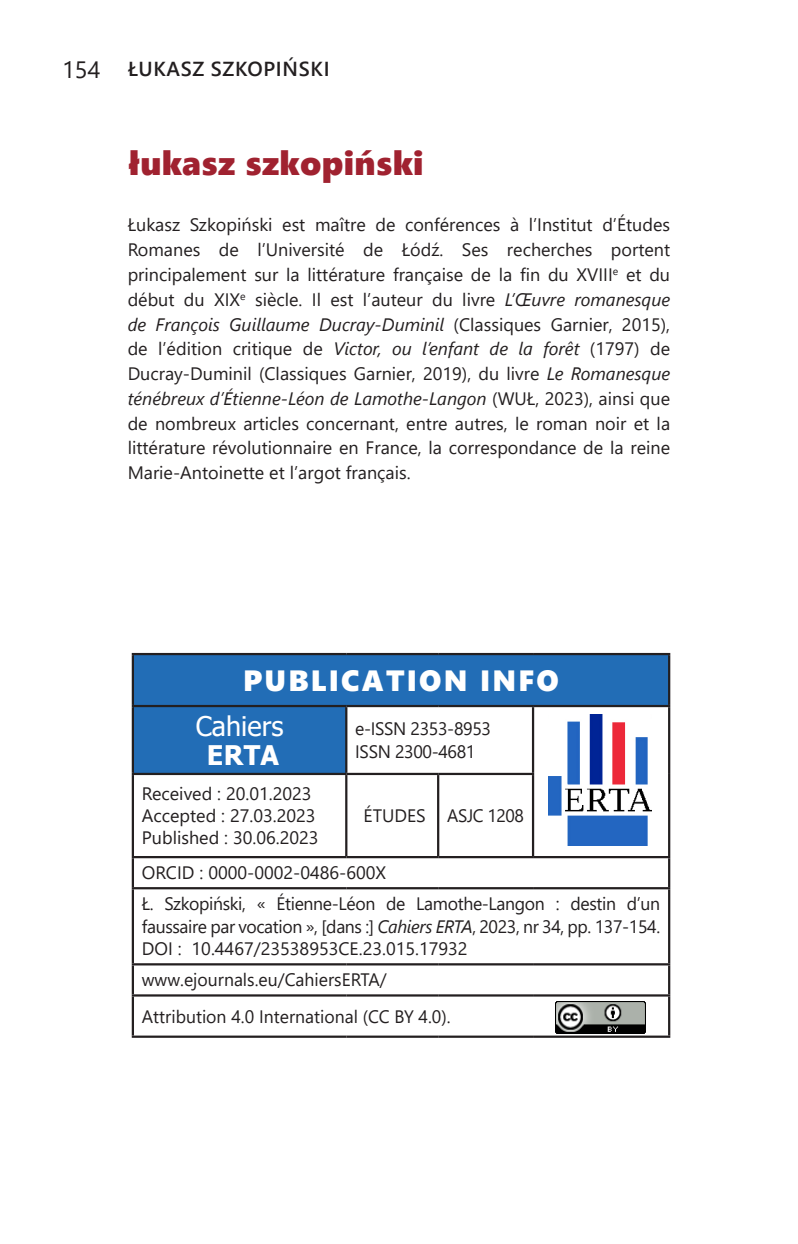
<style>
.page{position:relative;width:798px;height:1244px;background:#fff}
.page>*{position:absolute;margin:0;border:0;box-sizing:border-box;transform-origin:0 0}
.Styl_akapitowy_4{font:33.75px "Segoe UI Black";letter-spacing:.01em;color:#a02230}
.góra_strony{font:29.25px "Segoe UI Black";letter-spacing:.075em;color:#fff}
.góra_strony-2{font:27px "Tahoma";color:#fff}
.góra_strony-3{font:700 27px "Tahoma";color:#fff}
.t1{font:600 20.25px "Segoe UI";letter-spacing:.035em;color:#231f20}
.bibliografia{font:18px/24.8px "Segoe UI";color:#231f20;text-align:justify}
.bibliografia-2{font:18px/22.5px "Segoe UI";letter-spacing:-.02em;color:#231f20}
.góra_strony-4{font:18px/22.5px "Segoe UI";letter-spacing:-.02em;color:#231f20}
.s1{font-weight:400;font-size:23.62px}
.s2{font-style:italic}
</style>
<div class="page">
<svg style="left:134px;top:655px;width:533px;height:119px;fill:#226db6"></svg>
<hr style="left:667px;top:655px;width:3px;height:50px;background:#231f20">
<hr style="left:132px;top:707px;width:2px;height:66px;background:#231f20">
<hr style="left:345px;top:707px;width:2px;height:66px;background:#231f20">
<hr style="left:531px;top:707px;width:3px;height:66px;background:#231f20">
<hr style="left:667px;top:707px;width:3px;height:67px;background:#231f20">
<hr style="left:132px;top:773px;width:214px;height:2px;background:#231f20">
<hr style="left:132px;top:775px;width:2px;height:81px;background:#231f20">
<hr style="left:346px;top:773px;width:92px;height:2px;background:#231f20">
<hr style="left:345px;top:775px;width:2px;height:81px;background:#231f20">
<hr style="left:438px;top:773px;width:96px;height:2px;background:#231f20">
<hr style="left:437px;top:775px;width:2px;height:81px;background:#231f20">
<hr style="left:531px;top:775px;width:3px;height:81px;background:#231f20">
<hr style="left:667px;top:774px;width:3px;height:82px;background:#231f20">
<hr style="left:132px;top:856px;width:214px;height:2px;background:#231f20">
<hr style="left:132px;top:858px;width:2px;height:29px;background:#231f20">
<hr style="left:346px;top:856px;width:92px;height:2px;background:#231f20">
<hr style="left:438px;top:856px;width:95px;height:2px;background:#231f20">
<hr style="left:533px;top:856px;width:137px;height:2px;background:#231f20">
<hr style="left:667px;top:858px;width:3px;height:29px;background:#231f20">
<hr style="left:132px;top:887px;width:214px;height:2px;background:#231f20">
<hr style="left:132px;top:889px;width:2px;height:74px;background:#231f20">
<hr style="left:346px;top:887px;width:92px;height:2px;background:#231f20">
<hr style="left:438px;top:887px;width:95px;height:2px;background:#231f20">
<hr style="left:533px;top:887px;width:137px;height:2px;background:#231f20">
<hr style="left:667px;top:889px;width:3px;height:74px;background:#231f20">
<hr style="left:132px;top:963px;width:214px;height:2px;background:#231f20">
<hr style="left:132px;top:965px;width:2px;height:29px;background:#231f20">
<hr style="left:346px;top:963px;width:92px;height:2px;background:#231f20">
<hr style="left:438px;top:963px;width:95px;height:2px;background:#231f20">
<hr style="left:533px;top:963px;width:137px;height:2px;background:#231f20">
<hr style="left:667px;top:965px;width:3px;height:29px;background:#231f20">
<hr style="left:667px;top:996px;width:3px;height:39px;background:#231f20">
<hr style="left:132px;top:653px;width:214px;height:2px;background:#231f20">
<hr style="left:132px;top:655px;width:2px;height:50px;background:#231f20">
<hr style="left:346px;top:653px;width:92px;height:2px;background:#231f20">
<hr style="left:438px;top:653px;width:95px;height:2px;background:#231f20">
<hr style="left:533px;top:653px;width:137px;height:2px;background:#231f20">
<hr style="left:132px;top:705px;width:214px;height:2px;background:#231f20">
<hr style="left:346px;top:705px;width:92px;height:2px;background:#231f20">
<hr style="left:438px;top:705px;width:95px;height:2px;background:#231f20">
<hr style="left:533px;top:705px;width:137px;height:2px;background:#231f20">
<hr style="left:132px;top:994px;width:214px;height:2px;background:#231f20">
<hr style="left:132px;top:996px;width:2px;height:39px;background:#231f20">
<hr style="left:346px;top:994px;width:92px;height:2px;background:#231f20">
<hr style="left:438px;top:994px;width:95px;height:2px;background:#231f20">
<hr style="left:533px;top:994px;width:137px;height:2px;background:#231f20">
<hr style="left:132px;top:1035px;width:214px;height:3px;background:#231f20">
<hr style="left:346px;top:1035px;width:92px;height:3px;background:#231f20">
<hr style="left:438px;top:1035px;width:95px;height:3px;background:#231f20">
<hr style="left:533px;top:1035px;width:137px;height:3px;background:#231f20">
<img style="left:548px;top:714px;width:103px;height:131px">
<img style="left:555px;top:1001px;width:90px;height:32px">
<p class="t1" style="left:62px;top:50px;width:269px"><span class="s1">154</span> ŁUKASZ SZKOPIŃSKI</p>
<p class="Styl_akapitowy_4" style="left:129px;top:139px;width:296px">łukasz szkopiński</p>
<p class="bibliografia" style="left:128px;top:211px;width:544px">Łukasz Szkopiński est maître de conférences à l’Institut d’Études Romanes de l’Université de Łódź. Ses recherches portent principalement sur la littérature française de la fin du XVIII<sup>e</sup> et du début du XIX<sup>e</sup> siècle. Il est l’auteur du livre <span class="s2">L’Œuvre romanesque de François Guillaume Ducray-Duminil</span> (Classiques Garnier, 2015), de l’édition critique de <span class="s2">Victor, ou l’enfant de la forêt</span> (1797) de Ducray-Duminil (Classiques Garnier, 2019), du livre <span class="s2">Le Romanesque ténébreux d’Étienne-Léon de Lamothe-Langon</span> (WUŁ, 2023), ainsi que de nombreux articles concernant, entre autres, le roman noir et la littérature révolutionnaire en France, la correspondance de la reine Marie-Antoinette et l’argot français.</p>
<p class="góra_strony" style="left:243px;top:659px;width:317px">PUBLICATION INFO</p>
<p class="góra_strony-2" style="left:196px;top:708px;width:89px">Cahiers</p>
<p class="góra_strony-3" style="left:207px;top:736px;width:74px">ERTA</p>
<p class="góra_strony-4" style="left:355px;top:716px;width:137px">e-ISSN 2353-8953<br>ISSN 2300-4681</p>
<p class="bibliografia" style="left:142px;top:780px;width:171px">Received : 20.01.2023</p>
<p class="bibliografia" style="left:142px;top:802px;width:175px">Accepted : 27.03.2023</p>
<p class="bibliografia" style="left:142px;top:823px;width:178px">Published : 30.06.2023</p>
<p class="bibliografia" style="left:363px;top:802px;width:64px">ÉTUDES</p>
<p class="bibliografia-2" style="left:447px;top:803px;width:78px">ASJC 1208</p>
<p class="bibliografia" style="left:142px;top:859px;width:246px">ORCID : 0000-0002-0486-600X</p>
<p class="bibliografia-2" style="left:142px;top:891px;width:519px">Ł. Szkopiński, « Étienne-Léon de Lamothe-Langon : destin d’un faussaire par vocation », [dans :] <span class="s2">Cahiers ERTA</span>, 2023, nr 34, pp. 137-154.</p>
<p class="bibliografia" style="left:142px;top:935px;width:327px">DOI : 10.4467/23538953CE.23.015.17932</p>
<p class="bibliografia" style="left:142px;top:966px;width:246px">www.ejournals.eu/CahiersERTA/</p>
<p class="bibliografia" style="left:142px;top:1002px;width:310px">Attribution 4.0 International (CC BY 4.0).</p>
</div>
